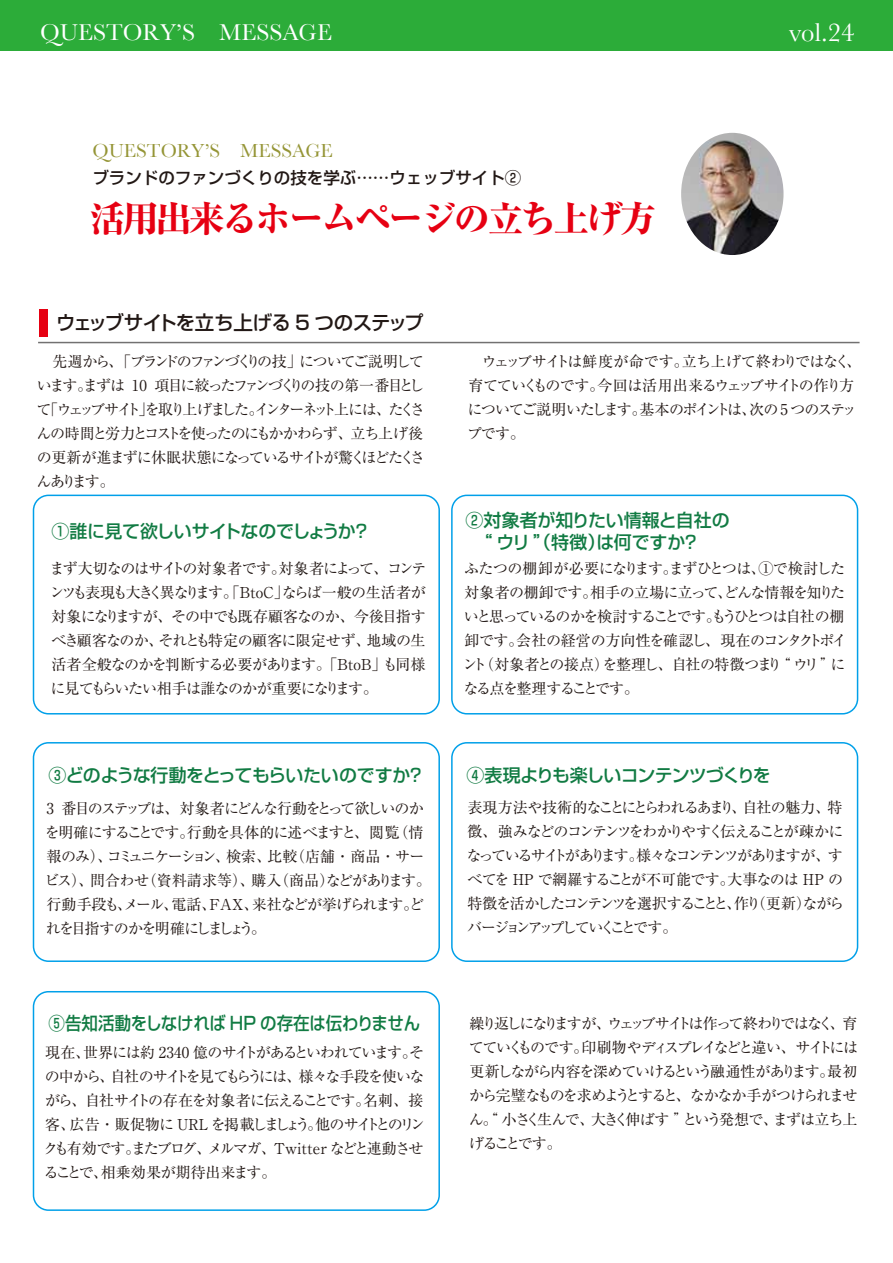
<style>
.page{position:relative;width:893px;height:1263px;background:#fff}
.page>*{position:absolute;margin:0;border:0;box-sizing:border-box;transform-origin:0 0}
.t1{font:800 36px "Ryumin Pro";letter-spacing:-.08em;color:#e60012}
.t2{font:26.7px "Baskerville";color:#fff}
.t3{font:24px "Baskerville";color:#fff}
.t4{font:19.8px "Baskerville";color:#959536}
.t5{font:500 19.5px "Shin Go Pro";letter-spacing:-.045em;color:#221815}
.t6{font:500 18px/22.8px "Shin Go Pro";letter-spacing:-.02em;color:#117b43}
.t7{font:500 18px "Shin Go Pro";letter-spacing:-.02em;color:#117b43;scale:.92 1}
.t8{font:500 18px "Shin Go Pro";letter-spacing:-.04em;color:#117b43}
.t9{font:500 18px "Shin Go Pro";letter-spacing:-.05em;color:#117b43}
.t10{font:500 16.5px "Shin Go Pro";color:#221815}
.t11{font:15px/24px "Ryumin Pro";letter-spacing:-.085em;color:#221815;text-align:justify}
</style>
<div class="page">
<div style="left:33px;top:495px;width:407px;height:219px;border:2px solid #00a0e9;border-radius:15px"></div>
<div style="left:451px;top:495px;width:407px;height:219px;border:2px solid #00a0e9;border-radius:15px"></div>
<div style="left:33px;top:742px;width:407px;height:220px;border:2px solid #00a0e9;border-radius:15px"></div>
<div style="left:451px;top:742px;width:407px;height:220px;border:2px solid #00a0e9;border-radius:15px"></div>
<div style="left:33px;top:991px;width:407px;height:220px;border:2px solid #00a0e9;border-radius:15px"></div>
<img style="left:681px;top:133px;width:102px;height:122px">
<hr style="left:38px;top:342px;width:821px;height:1px;background:#727171">
<div style="left:39px;top:309px;width:8px;height:28px;background:#e60012"></div>
<div style="left:0;top:0;width:893px;height:51px;background:#2cac39"></div>
<h3 class="t3" style="left:40px;top:18px;width:294px">QUESTORY’S MESSAGE</h3>
<h2 class="t2" style="left:789px;top:17px;width:67px">vol.24</h2>
<h3 class="t4" style="left:92px;top:139px;width:242px">QUESTORY’S MESSAGE</h3>
<h1 class="t1" style="left:90px;top:191px;width:568px">活用出来るホームページの立ち上げ方</h1>
<p class="t10" style="left:92px;top:164px;width:431px">ブランドのファンづくりの技を学ぶ……ウェッブサイト②</p>
<h3 class="t5" style="left:56px;top:306px;width:369px">ウェッブサイトを立ち上げる 5 つのステップ</h3>
<p class="t11" style="left:37px;top:348px;width:390px">　先週から、「ブランドのファンづくりの技」についてご説明しています。まずは 10 項目に絞ったファンづくりの技の第一番目として「ウェッブサイト」を取り上げました。インターネット上には、たくさんの時間と労力とコストを使ったのにもかかわらず、立ち上げ後の更新が進まずに休眠状態になっているサイトが驚くほどたくさんあります。</p>
<p class="t11" style="left:467px;top:348px;width:396px;text-align:left">　ウェッブサイトは鮮度が命です。立ち上げて終わりではなく、育てていくものです。今回は活用出来るウェッブサイトの作り方についてご説明いたします。基本のポイントは、次の 5 つのステップです。</p>
<p class="t8" style="left:52px;top:517px;width:320px">①誰に見て欲しいサイトなのでしょうか？</p>
<p class="t6" style="left:466px;top:506px;width:266px">②対象者が知りたい情報と自社の　“ ウリ ”（特徴）は何ですか？</p>
<p class="t11" style="left:463px;top:555px;width:386px;text-align:left">ふたつの棚卸が必要になります。まずひとつは、①で検討した対象者の棚卸です。相手の立場に立って、どんな情報を知りたいと思っているのかを検討することです。もうひとつは自社の棚卸です。会社の経営の方向性を確認し、現在のコンタクトポイント（対象者との接点）を整理し、自社の特徴つまり“ ウリ”になる点を整理することです。</p>
<p class="t11" style="left:50px;top:555px;width:378px">まず大切なのはサイトの対象者です。対象者によって、コンテンツも表現も大きく異なります。「BtoC」ならば一般の生活者が対象になりますが、その中でも既存顧客なのか、今後目指すべき顧客なのか、それとも特定の顧客に限定せず、地域の生活者全般なのかを判断する必要があります。「BtoB」も同様に見てもらいたい相手は誰なのかが重要になります。</p>
<p class="t6" style="left:49px;top:761px;width:378px">③どのような行動をとってもらいたいのですか？</p>
<p class="t9" style="left:467px;top:760px;width:306px">④表現よりも楽しいコンテンツづくりを</p>
<p class="t11" style="left:45px;top:795px;width:388px;text-align:left">3 番目のステップは、対象者にどんな行動をとって欲しいのかを明確にすることです。行動を具体的に述べますと、閲覧（情報のみ）、コミュニケーション、検索、比較（店舗・商品・サービス）、問合わせ（資料請求等）、購入（商品）などがあります。行動手段も、メール、電話、FAX、来社などが挙げられます。どれを目指すのかを明確にしましょう。</p>
<p class="t11" style="left:466px;top:794px;width:379px">表現方法や技術的なことにとらわれるあまり、自社の魅力、特徴、強みなどのコンテンツをわかりやすく伝えることが疎かになっているサイトがあります。様々なコンテンツがありますが、すべてを HP で網羅することが不可能です。大事なのは HP の特徴を活かしたコンテンツを選択することと、作り（更新）ながらバージョンアップしていくことです。</p>
<p class="t7" style="left:49px;top:1008px;width:406px">⑤告知活動をしなければ HP の存在は伝わりません</p>
<p class="t11" style="left:44px;top:1039px;width:383px">現在、世界には約 2340 億のサイトがあるといわれています。その中から、自社のサイトを見てもらうには、様々な手段を使いながら、自社サイトの存在を対象者に伝えることです。名刺、接客、広告・販促物に URL を掲載しましょう。他のサイトとのリンクも有効です。またブログ、メルマガ、Twitter などと連動させることで、相乗効果が期待出来ます。</p>
<p class="t11" style="left:469px;top:1011px;width:391px">繰り返しになりますが、ウェッブサイトは作って終わりではなく、育てていくものです。印刷物やディスプレイなどと違い、サイトには更新しながら内容を深めていけるという融通性があります。最初から完璧なものを求めようとすると、なかなか手がつけられません。“ 小さく生んで、大きく伸ばす ”という発想で、まずは立ち上げることです。</p>
</div>
